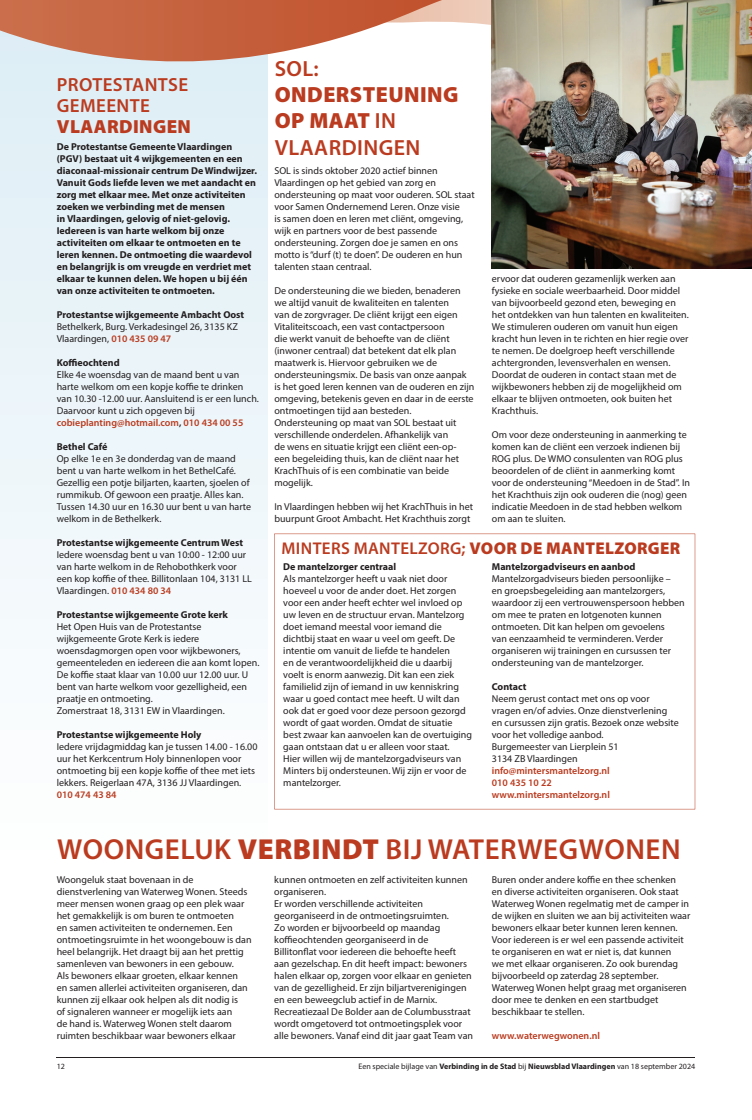
<style>
.page{position:relative;width:752px;height:1120px;background:#fff}
.page>*{position:absolute;margin:0;border:0;box-sizing:border-box;transform-origin:0 0}
.t1{font:600 29px "Myriad Pro";letter-spacing:.02em;color:#ba3b1f}
.t2{font:900 22px/26.4px "Myriad Pro";letter-spacing:.02em;color:#ba3b1f}
.t3{font:600 22px "Myriad Pro";color:#ba3b1f}
.t4{font:600 19px/21px "Myriad Pro";letter-spacing:.02em;color:#ba3b1f}
.t5{font:900 19px "Myriad Pro";letter-spacing:.02em;color:#ba3b1f}
.t6{font:600 17px "Myriad Pro";letter-spacing:.02em;color:#ba3b1f}
.t7{font:10px/12px "Myriad Pro";color:#231f20}
.t8{font:700 10px/12px "Myriad Pro";color:#231f20}
.t9{font:600 10px/12px "Myriad Pro";color:#ba3b1f}
.t10{font:8px "Myriad Pro";color:#231f20}
.s1{font-weight:600;color:#ba3b1f}
.s2{font-weight:600}
.s3{font-weight:900}
.s4{font-weight:700}
</style>
<div class="page">
<hr style="left:57px;top:1057px;width:637px;height:1px;background:#231f20">
<svg style="left:0;top:85px;width:267px;height:534px"></svg>
<svg style="left:0;top:0;width:491px;height:85px"></svg>
<svg style="left:274px;top:533px;width:420px;height:276px"></svg>
<img style="left:491px;top:0;width:260px;height:268px">
<h3 class="t4" style="left:57px;top:73px;width:133px">PROTESTANTSE<br>GEMEENTE</h3>
<h3 class="t5" style="left:57px;top:113px;width:135px">VLAARDINGEN</h3>
<p class="t8" style="left:57px;top:141px;width:202px">De Protestantse Gemeente Vlaardingen (PGV) bestaat uit 4 wijkgemeenten en een diaconaal-missionair centrum De Windwijzer.<br>Vanuit Gods liefde leven we met aandacht en zorg met elkaar mee. Met onze activiteiten zoeken we verbinding met de mensen<br>in Vlaardingen, gelovig of niet-gelovig.<br>Iedereen is van harte welkom bij onze activiteiten om elkaar te ontmoeten en te leren kennen. De ontmoeting die waardevol en belangrijk is om vreugde en verdriet met elkaar te kunnen delen. We hopen u bij één van onze activiteiten te ontmoeten.</p>
<p class="t8" style="left:57px;top:309px;width:189px">Protestantse wijkgemeente Ambacht Oost</p>
<p class="t7" style="left:57px;top:321px;width:183px">Bethelkerk, Burg. Verkadesingel 26, 3135 KZ<br>Vlaardingen, <span class="s1">010 435 09 47</span></p>
<p class="t8" style="left:57px;top:357px;width:64px">Koffieochtend</p>
<p class="t7" style="left:57px;top:369px;width:203px">Elke 4e woensdag van de maand bent u van harte welkom om een kopje koffie te drinken van 10.30 -12.00 uur. Aansluitend is er een lunch.<br>Daarvoor kunt u zich opgeven bij <span class="s1">cobieplanting@hotmail.com</span><span class="s2">,</span> <span class="s1">010 434 00 55</span></p>
<p class="t8" style="left:57px;top:441px;width:52px">Bethel Café</p>
<p class="t7" style="left:57px;top:453px;width:196px">Op elke 1e en 3e donderdag van de maand bent u van harte welkom in het BethelCafé.<br>Gezellig een potje biljarten, kaarten, sjoelen of rummikub. Of gewoon een praatje. Alles kan.<br>Tussen 14.30 uur en 16.30 uur bent u van harte welkom in de Bethelkerk.</p>
<p class="t8" style="left:57px;top:537px;width:188px">Protestantse wijkgemeente Centrum West</p>
<p class="t7" style="left:57px;top:549px;width:197px">Iedere woensdag bent u van 10:00 - 12:00 uur van harte welkom in de Rehobothkerk voor een kop koffie of thee. Billitonlaan 104, 3131 LL Vlaardingen. <span class="s1">010 434 80 34</span></p>
<p class="t8" style="left:57px;top:609px;width:173px">Protestantse wijkgemeente Grote kerk</p>
<p class="t7" style="left:57px;top:621px;width:204px">Het Open Huis van de Protestantse wijkgemeente Grote Kerk is iedere woensdagmorgen open voor wijkbewoners, gemeenteleden en iedereen die aan komt lopen.<br>De koffie staat klaar van 10.00 uur 12.00 uur. U bent van harte welkom voor gezelligheid, een praatje en ontmoeting.<br>Zomerstraat 18, 3131 EW in Vlaardingen.</p>
<p class="t8" style="left:57px;top:729px;width:146px">Protestantse wijkgemeente Holy</p>
<p class="t7" style="left:57px;top:741px;width:202px">Iedere vrijdagmiddag kan je tussen 14.00 - 16.00 uur het Kerkcentrum Holy binnenlopen voor ontmoeting bij een kopje koffie of thee met iets lekkers. Reigerlaan 47A, 3136 JJ Vlaardingen.</p>
<p class="t9" style="left:57px;top:789px;width:61px">010 474 43 84</p>
<h2 class="t3" style="left:274px;top:54px;width:46px">SOL:</h2>
<h2 class="t2" style="left:274px;top:80px;width:185px">ONDERSTEUNING<br>OP MAAT <span class="s2">IN<br>VLAARDINGEN</span></h2>
<p class="t7" style="left:274px;top:165px;width:201px">SOL is sinds oktober 2020 actief binnen Vlaardingen op het gebied van zorg en ondersteuning op maat voor ouderen. SOL staat voor Samen Ondernemend Leren. Onze visie<br>is samen doen en leren met cliënt, omgeving, wijk en partners voor de best passende ondersteuning. Zorgen doe je samen en ons motto is “durf (t) te doen”. De ouderen en hun talenten staan centraal.</p>
<p class="t7" style="left:274px;top:285px;width:201px">De ondersteuning die we bieden, benaderen we altijd vanuit de kwaliteiten en talenten<br>van de zorgvrager. De cliënt krijgt een eigen Vitaliteitscoach, een vast contactpersoon<br>die werkt vanuit de behoefte van de cliënt (inwoner centraal) dat betekent dat elk plan maatwerk is. Hiervoor gebruiken we de ondersteuningsmix. De basis van onze aanpak is het goed leren kennen van de ouderen en zijn omgeving, betekenis geven en daar in de eerste ontmoetingen tijd aan besteden.<br>Ondersteuning op maat van SOL bestaat uit verschillende onderdelen. Afhankelijk van<br>de wens en situatie krijgt een cliënt een-op&shy;een begeleiding thuis, kan de cliënt naar het KrachThuis of is een combinatie van beide mogelijk.</p>
<p class="t7" style="left:274px;top:501px;width:200px">In Vlaardingen hebben wij het KrachThuis in het buurpunt Groot Ambacht. Het Krachthuis zorgt</p>
<p class="t7" style="left:491px;top:273px;width:198px">ervoor dat ouderen gezamenlijk werken aan fysieke en sociale weerbaarheid. Door middel van bijvoorbeeld gezond eten, beweging en het ontdekken van hun talenten en kwaliteiten.<br>We stimuleren ouderen om vanuit hun eigen kracht hun leven in te richten en hier regie over te nemen. De doelgroep heeft verschillende achtergronden, levensverhalen en wensen.<br>Doordat de ouderen in contact staan met de wijkbewoners hebben zij de mogelijkheid om elkaar te blijven ontmoeten, ook buiten het Krachthuis.</p>
<p class="t7" style="left:491px;top:429px;width:200px">Om voor deze ondersteuning in aanmerking te komen kan de cliënt een verzoek indienen bij ROG plus. De WMO consulenten van ROG plus beoordelen of de cliënt in aanmerking komt voor de ondersteuning “Meedoen in de Stad”. In het Krachthuis zijn ook ouderen die (nog) geen indicatie Meedoen in de stad hebben welkom om aan te sluiten.</p>
<h3 class="t6" style="left:281px;top:537px;width:400px">MINTERS MANTELZORG; <span class="s3">VOOR DE MANTELZORGER</span></h3>
<p class="t8" style="left:283px;top:561px;width:114px">De mantelzorger centraal</p>
<p class="t7" style="left:283px;top:573px;width:190px">Als mantelzorger heeft u vaak niet door hoeveel u voor de ander doet. Het zorgen voor een ander heeft echter wel invloed op uw leven en de structuur ervan. Mantelzorg doet iemand meestal voor iemand die dichtbij staat en waar u veel om geeft. De intentie om vanuit de liefde te handelen<br>en de verantwoordelijkheid die u daarbij voelt is enorm aanwezig. Dit kan een ziek familielid zijn of iemand in uw kenniskring waar u goed contact mee heeft. U wilt dan ook dat er goed voor deze persoon gezorgd wordt of gaat worden. Omdat de situatie best zwaar kan aanvoelen kan de overtuiging gaan ontstaan dat u er alleen voor staat.<br>Hier willen wij de mantelzorgadviseurs van Minters bij ondersteunen. Wij zijn er voor de mantelzorger.</p>
<p class="t8" style="left:491px;top:561px;width:145px">Mantelzorgadviseurs en aanbod</p>
<p class="t7" style="left:491px;top:573px;width:194px">Mantelzorgadviseurs bieden persoonlijke –<br>en groepsbegeleiding aan mantelzorgers, waardoor zij een vertrouwenspersoon hebben om mee te praten en lotgenoten kunnen ontmoeten. Dit kan helpen om gevoelens<br>van eenzaamheid te verminderen. Verder organiseren wij trainingen en cursussen ter ondersteuning van de mantelzorger.</p>
<p class="t8" style="left:491px;top:681px;width:36px">Contact</p>
<p class="t7" style="left:491px;top:693px;width:188px">Neem gerust contact met ons op voor vragen en/of advies. Onze dienstverlening en cursussen zijn gratis. Bezoek onze website voor het volledige aanbod.<br>Burgemeester van Lierplein 51<br>3134 ZB Vlaardingen</p>
<p class="t9" style="left:491px;top:765px;width:119px">info@mintersmantelzorg.nl<br>010 435 10 22 www.mintersmantelzorg.nl</p>
<h1 class="t1" style="left:57px;top:831px;width:625px">WOONGELUK <span class="s3">VERBINDT</span> BIJ WATERWEGWONEN</h1>
<p class="t7" style="left:57px;top:873px;width:196px">Woongeluk staat bovenaan in de dienstverlening van Waterweg Wonen. Steeds meer mensen wonen graag op een plek waar het gemakkelijk is om buren te ontmoeten<br>en samen activiteiten te ondernemen. Een ontmoetingsruimte in het woongebouw is dan heel belangrijk. Het draagt bij aan het prettig samenleven van bewoners in een gebouw.<br>Als bewoners elkaar groeten, elkaar kennen<br>en samen allerlei activiteiten organiseren, dan kunnen zij elkaar ook helpen als dit nodig is<br>of signaleren wanneer er mogelijk iets aan<br>de hand is. Waterweg Wonen stelt daarom ruimten beschikbaar waar bewoners elkaar</p>
<p class="t7" style="left:274px;top:873px;width:200px">kunnen ontmoeten en zelf activiteiten kunnen organiseren.<br>Er worden verschillende activiteiten georganiseerd in de ontmoetingsruimten.<br>Zo worden er bijvoorbeeld op maandag koffieochtenden georganiseerd in de Billitonflat voor iedereen die behoefte heeft aan gezelschap. En dit heeft impact: bewoners halen elkaar op, zorgen voor elkaar en genieten van de gezelligheid. Er zijn biljartverenigingen en een beweegclub actief in de Marnix.<br>Recreatiezaal De Bolder aan de Columbusstraat wordt omgetoverd tot ontmoetingsplek voor alle bewoners. Vanaf eind dit jaar gaat Team van</p>
<p class="t7" style="left:491px;top:873px;width:200px">Buren onder andere koffie en thee schenken<br>en diverse activiteiten organiseren. Ook staat Waterweg Wonen regelmatig met de camper in de wijken en sluiten we aan bij activiteiten waar bewoners elkaar beter kunnen leren kennen.<br>Voor iedereen is er wel een passende activiteit te organiseren en wat er niet is, dat kunnen<br>we met elkaar organiseren. Zo ook burendag bijvoorbeeld op zaterdag 28 september.<br>Waterweg Wonen helpt graag met organiseren door mee te denken en een startbudget beschikbaar te stellen.</p>
<p class="t9" style="left:491px;top:1029px;width:110px">www.waterwegwonen.nl</p>
<p class="t10" style="left:57px;top:1061px;width:10px">12</p>
<p class="t10" style="left:358px;top:1061px;width:338px">Een speciale bijlage van <span class="s4">Verbinding in de Stad</span> bij <span class="s4">Nieuwsblad Vlaardingen</span> van 18 september 2024</p>
</div>
